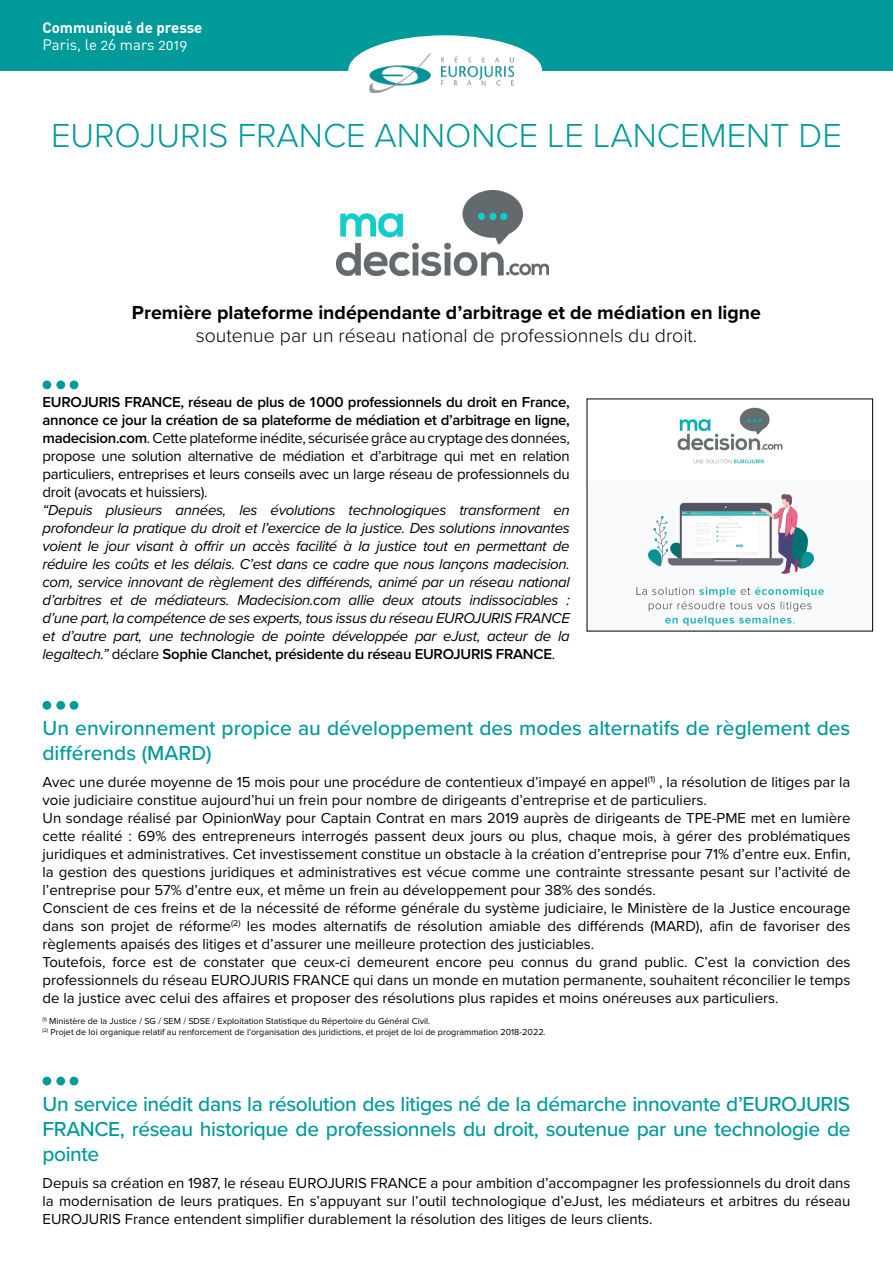
<style>
.page{position:relative;width:893px;height:1263px;background:#fff}
.page>*{position:absolute;margin:0;border:0;box-sizing:border-box;transform-origin:0 0}
.t1{font:300 34.5px "Proxima Nova";color:#009a9b}
.t2{font:500 21px/25.2px "Proxima Nova";color:#009a9b}
.t3{font:700 19.5px "Proxima Nova";color:#000}
.t4{font:300 19.5px "Proxima Nova";color:#000}
.t5{font:15px/18px "Proxima Nova";color:#000;text-align:justify}
.t6{font:italic 15px/18px "Proxima Nova";letter-spacing:-.02em;color:#000;text-align:justify}
.t7{font:700 15px "DIN";color:#fff}
.t8{font:15px "DIN Regular Alternate";color:#fff}
.t9{font:9px/10.8px "Proxima Nova";color:#000}
.s1{font-weight:600}
.s2{font-style:normal}
.s3{font-weight:600;font-style:normal}
</style>
<div class="page">
<div style="left:1px;top:0;width:892px;height:71px;background:#009a9b"></div>
<div style="left:43px;top:380px;width:8px;height:9px;background:#009a9b;border-radius:50%"></div>
<div style="left:56px;top:380px;width:9px;height:9px;background:#009a9b;border-radius:50%"></div>
<div style="left:70px;top:380px;width:8px;height:9px;background:#009a9b;border-radius:50%"></div>
<div style="left:43px;top:701px;width:8px;height:9px;background:#009a9b;border-radius:50%"></div>
<div style="left:56px;top:701px;width:9px;height:9px;background:#009a9b;border-radius:50%"></div>
<div style="left:70px;top:701px;width:8px;height:9px;background:#009a9b;border-radius:50%"></div>
<div style="left:43px;top:1077px;width:8px;height:8px;background:#009a9b;border-radius:50%"></div>
<div style="left:56px;top:1077px;width:9px;height:8px;background:#009a9b;border-radius:50%"></div>
<div style="left:70px;top:1077px;width:8px;height:8px;background:#009a9b;border-radius:50%"></div>
<img style="left:636px;top:407px;width:188px;height:219px">
<div style="left:348px;top:35px;width:194px;height:71px;background:#fff;border-radius:50%"></div>
<img style="left:369px;top:53px;width:145px;height:40px">
<img style="left:336px;top:190px;width:213px;height:86px">
<p class="t7" style="left:43px;top:18px;width:162px">Communiqué de presse</p>
<p class="t8" style="left:43px;top:35px;width:146px">Paris, le 26 mars 2019</p>
<h1 class="t1" style="left:51px;top:110px;width:792px">EUROJURIS FRANCE ANNONCE LE LANCEMENT DE</h1>
<h3 class="t3" style="left:132px;top:298px;width:631px">Première plateforme indépendante d’arbitrage et de médiation en ligne</h3>
<h3 class="t4" style="left:196px;top:321px;width:503px">soutenue par un réseau national de professionnels du droit.</h3>
<p class="t5" style="left:43px;top:393px;width:529px"><span class="s1">EUROJURIS FRANCE, réseau de plus de 1 000 professionnels du droit en France, annonce ce jour la création de sa plateforme de médiation et d’arbitrage en ligne, madecision.com</span>. Cette plateforme inédite, sécurisée grâce au cryptage des données, propose une solution alternative de médiation et d’arbitrage qui met en relation particuliers, entreprises et leurs conseils avec un large réseau de professionnels du droit (avocats et huissiers).</p>
<p class="t6" style="left:43px;top:501px;width:529px">“Depuis plusieurs années, les évolutions technologiques transforment en profondeur la pratique du droit et l’exercice de la justice. Des solutions innovantes voient le jour visant à offrir un accès facilité à la justice tout en permettant de réduire les coûts et les délais. C’est dans ce cadre que nous lançons madecision. com, service innovant de règlement des différends, animé par un réseau national d’arbitres et de médiateurs. Madecision.com allie deux atouts indissociables : d’une part, la compétence de ses experts, tous issus du réseau EUROJURIS FRANCE et d’autre part, une technologie de pointe développée par eJust, acteur de la legaltech.” <span class="s2">déclare</span> <span class="s3">Sophie Clanchet, présidente du réseau EUROJURIS FRANCE</span><span class="s2">.</span></p>
<h2 class="t2" style="left:43px;top:714px;width:809px">Un environnement propice au développement des modes alternatifs de règlement des différends (MARD)</h2>
<p class="t5" style="left:43px;top:772px;width:809px;text-align:left">Avec une durée moyenne de 15 mois pour une procédure de contentieux d’impayé en appel<sup>(1)</sup> , la résolution de litiges par la voie judiciaire constitue aujourd’hui un frein pour nombre de dirigeants d’entreprise et de particuliers.<br>Un sondage réalisé par OpinionWay pour Captain Contrat en mars 2019 auprès de dirigeants de TPE-PME met en lumière cette réalité : 69% des entrepreneurs interrogés passent deux jours ou plus, chaque mois, à gérer des problématiques juridiques et administratives. Cet investissement constitue un obstacle à la création d’entreprise pour 71% d’entre eux. Enfin, la gestion des questions juridiques et administratives est vécue comme une contrainte stressante pesant sur l’activité de l’entreprise pour 57% d’entre eux, et même un frein au développement pour 38% des sondés.<br>Conscient de ces freins et de la nécessité de réforme générale du système judiciaire, le Ministère de la Justice encourage dans son projet de réforme<sup>(2)</sup> les modes alternatifs de résolution amiable des différends (MARD), afin de favoriser des règlements apaisés des litiges et d’assurer une meilleure protection des justiciables.<br>Toutefois, force est de constater que ceux-ci demeurent encore peu connus du grand public. C’est la conviction des professionnels du réseau EUROJURIS FRANCE qui dans un monde en mutation permanente, souhaitent réconcilier le temps de la justice avec celui des affaires et proposer des résolutions plus rapides et moins onéreuses aux particuliers.</p>
<p class="t9" style="left:43px;top:1015px;width:505px"><sup>(1)</sup> Ministère de la Justice / SG / SEM / SDSE / Exploitation Statistique du Répertoire du Général Civil.<br><sup>(2)</sup> Projet de loi organique relatif au renforcement de l’organisation des juridictions, et projet de loi de programmation 2018-2022.</p>
<h2 class="t2" style="left:43px;top:1090px;width:809px;text-align:justify">Un service inédit dans la résolution des litiges né de la démarche innovante d’EUROJURIS FRANCE, réseau historique de professionnels du droit, soutenue par une technologie de pointe</h2>
<p class="t5" style="left:43px;top:1173px;width:809px">Depuis sa création en 1987, le réseau EUROJURIS FRANCE a pour ambition d’accompagner les professionnels du droit dans la modernisation de leurs pratiques. En s’appuyant sur l’outil technologique d’eJust, les médiateurs et arbitres du réseau EUROJURIS France entendent simplifier durablement la résolution des litiges de leurs clients.</p>
</div>
